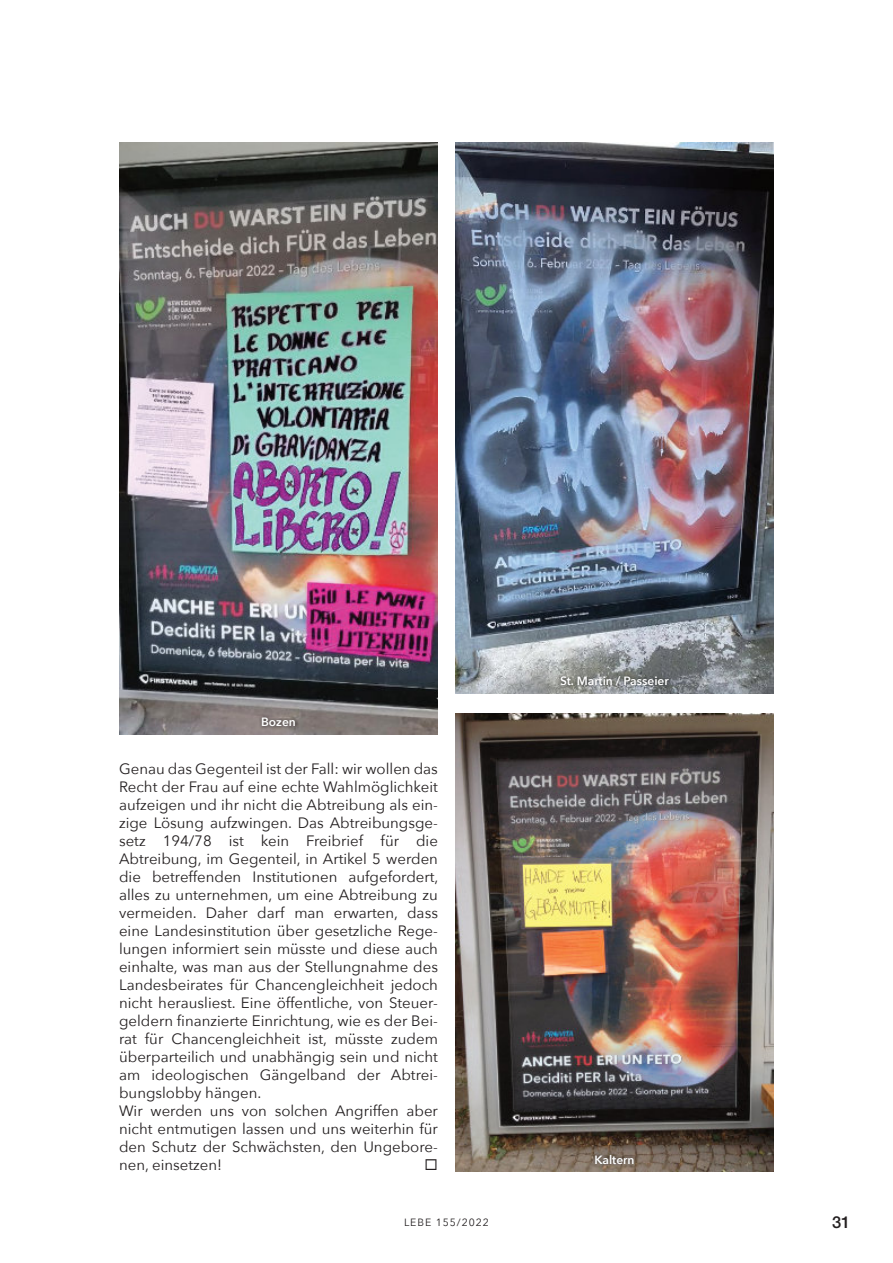
<style>
.page{position:relative;width:893px;height:1263px;background:#fff}
.page>*{position:absolute;margin:0;border:0;box-sizing:border-box;transform-origin:0 0}
.t1{font:500 16.5px "Helvetica Neue LT Pro";color:#231f20}
.t2{font:15px/18px "Avenir Next";color:#231f20}
.t3{font:600 12px "Avenir Next";color:#fff}
.t4{font:10.5px "Avenir Next";letter-spacing:.09em;color:#231f20}
</style>
<div class="page">
<img style="left:119px;top:143px;width:319px;height:591px">
<img style="left:455px;top:143px;width:319px;height:550px">
<img style="left:455px;top:713px;width:319px;height:459px">
<img style="left:593px;top:1152px;width:44px;height:15px">
<img style="left:558px;top:673px;width:114px;height:15px">
<img style="left:259px;top:715px;width:39px;height:14px">
<p class="t3" style="left:261px;top:714px;width:36px">Bozen</p>
<p class="t2" style="left:119px;top:760px;width:321px">Genau das Gegenteil ist der Fall: wir wollen das Recht der Frau auf eine echte Wahlmöglichkeit aufzeigen und ihr nicht die Abtreibung als ein&shy;zige Lösung aufzwingen. Das Abtreibungsge&shy;setz 194/78 ist kein Freibrief für die Abtreibung, im Gegenteil, in Artikel 5 werden die betreffenden Institutionen aufgefordert, alles zu unternehmen, um eine Abtreibung zu vermeiden. Daher darf man erwarten, dass eine Landesinstitution über gesetzliche Rege&shy;lungen informiert sein müsste und diese auch einhalte, was man aus der Stellungnahme des Landesbeirates für Chancengleichheit jedoch nicht herausliest. Eine öffentliche, von Steuer&shy;geldern finanzierte Einrichtung, wie es der Bei&shy;rat für Chancengleichheit ist, müsste zudem überparteilich und unabhängig sein und nicht am ideologischen Gängelband der Abtrei&shy;bungslobby hängen.<br>Wir werden uns von solchen Angriffen aber nicht entmutigen lassen und uns weiterhin für den Schutz der Schwächsten, den Ungebore&shy;nen, einsetzen!</p>
<p class="t4" style="left:404px;top:1215px;width:86px">LEBE 155/2022</p>
<p class="t3" style="left:560px;top:673px;width:110px">St. Martin / Passeier</p>
<p class="t3" style="left:594px;top:1151px;width:42px">Kaltern</p>
<p class="t1" style="left:832px;top:1216px;width:20px">31</p>
</div>
